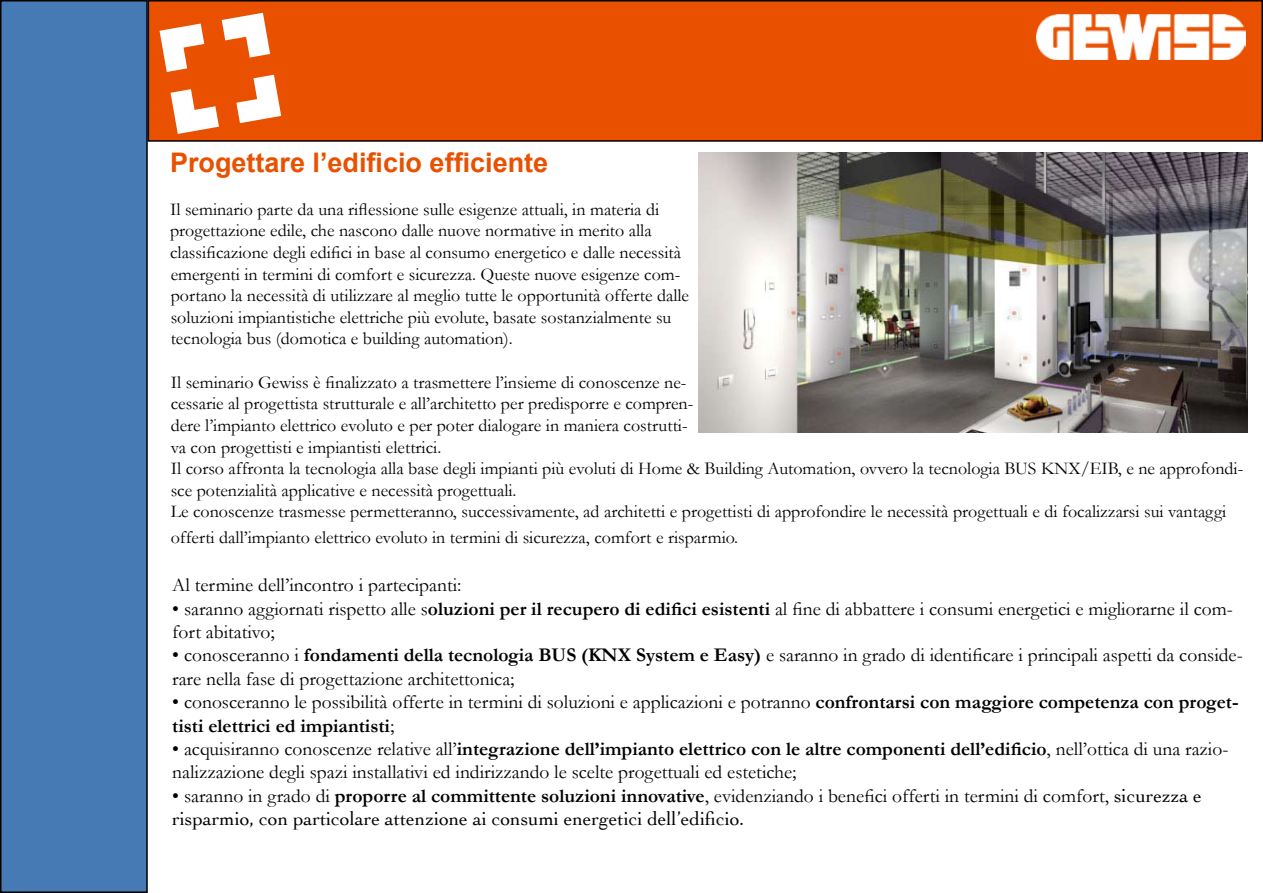
<style>
.page{position:relative;width:1263px;height:893px;background:#fff}
.page>*{position:absolute;margin:0;border:0;box-sizing:border-box;transform-origin:0 0}
.t1{font:700 27px "Arial";color:#e95000}
.t2{font:19.5px/23.4px "Garamond";color:#000}
.t3{font:19.5px "Cochin";color:#000}
.t4{font:18px/21.6px "Garamond";color:#000}
.s1{font-weight:700}
.s2{font-family:"Cochin"}
</style>
<div class="page">
<div style="left:1px;top:1px;width:146px;height:891px;background:#467ab4"></div>
<div style="left:0;top:0;width:148px;height:893px;border:2px solid #000"></div>
<div style="left:148px;top:1px;width:1114px;height:140px;background:#e95000"></div>
<div style="left:148px;top:0;width:1115px;height:142px;border:2px solid #000"></div>
<svg style="left:159px;top:24px;width:45px;height:48px"></svg>
<svg style="left:222px;top:13px;width:48px;height:45px"></svg>
<svg style="left:236px;top:75px;width:45px;height:48px"></svg>
<svg style="left:171px;top:89px;width:48px;height:45px"></svg>
<img style="left:1036px;top:15px;width:210px;height:45px">
<img style="left:698px;top:152px;width:549px;height:281px">
<h1 class="t1" style="left:170px;top:144px;width:380px">Progettare l’edificio efficiente</h1>
<p class="t4" style="left:170px;top:198px;width:520px">Il seminario parte da una riflessione sulle esigenze attuali, in materia di progettazione edile, che nascono dalle nuove normative in merito alla classificazione degli edifici in base al consumo energetico e dalle necessità emergenti in termini di comfort e sicurezza. Queste nuove esigenze com&shy;portano la necessità di utilizzare al meglio tutte le opportunità offerte dalle soluzioni impiantistiche elettriche più evolute, basate sostanzialmente su tecnologia bus (domotica e building automation).</p>
<p class="t4" style="left:171px;top:371px;width:1074px">Il seminario Gewiss è finalizzato a trasmettere l’insieme di conoscenze ne-<br>cessarie al progettista strutturale e all’architetto per predisporre e compren-<br>dere l’impianto elettrico evoluto e per poter dialogare in maniera costrutti-<br>va con progettisti e impiantisti elettrici.<br>Il corso affronta la tecnologia alla base degli impianti più evoluti di Home &amp; Building Automation, ovvero la tecnologia BUS KNX/EIB, e ne approfondi&shy;sce potenzialità applicative e necessità progettuali.<br>Le conoscenze trasmesse permetteranno, successivamente, ad architetti e progettisti di approfondire le necessità progettuali e di focalizzarsi sui vantaggi</p>
<p class="t4" style="left:171px;top:526px;width:569px">offerti dall’impianto elettrico evoluto in termini di sicurezza, comfort e risparmio.</p>
<p class="t2" style="left:172px;top:573px;width:291px">Al termine dell’incontro i partecipanti:</p>
<p class="t2" style="left:172px;top:596px;width:1062px">• saranno aggiornati rispetto alle s<span class="s1">oluzioni per il recupero di edifici esistenti</span> al fine di abbattere i consumi energetici e migliorarne il com&shy;fort abitativo;</p>
<p class="t2" style="left:172px;top:643px;width:1072px">• conosceranno i <span class="s1">fondamenti della tecnologia BUS (KNX System e Easy)</span> e saranno in grado di identificare i principali aspetti da conside&shy;rare nella fase di progettazione architettonica;</p>
<p class="t2" style="left:172px;top:690px;width:1068px">• conosceranno le possibilità offerte in termini di soluzioni e applicazioni e potranno <span class="s1">confrontarsi con maggiore competenza con proget&shy;tisti elettrici ed impiantisti</span>;</p>
<p class="t2" style="left:172px;top:737px;width:1058px">• acquisiranno conoscenze relative all’<span class="s1">integrazione dell’impianto elettrico con le altre componenti dell’edificio</span>, nell’ottica di una razio&shy;nalizzazione degli spazi installativi ed indirizzando le scelte progettuali ed estetiche;</p>
<p class="t2" style="left:172px;top:784px;width:1031px">• saranno in grado di <span class="s1">proporre al committente soluzioni innovative</span>, evidenziando i benefici offerti in termini di comfort, <span class="s2">sicurezza e</span></p>
<p class="t3" style="left:172px;top:808px;width:574px">risparmio, con particolare attenzione ai consumi energetici dell’edificio.</p>
</div>
